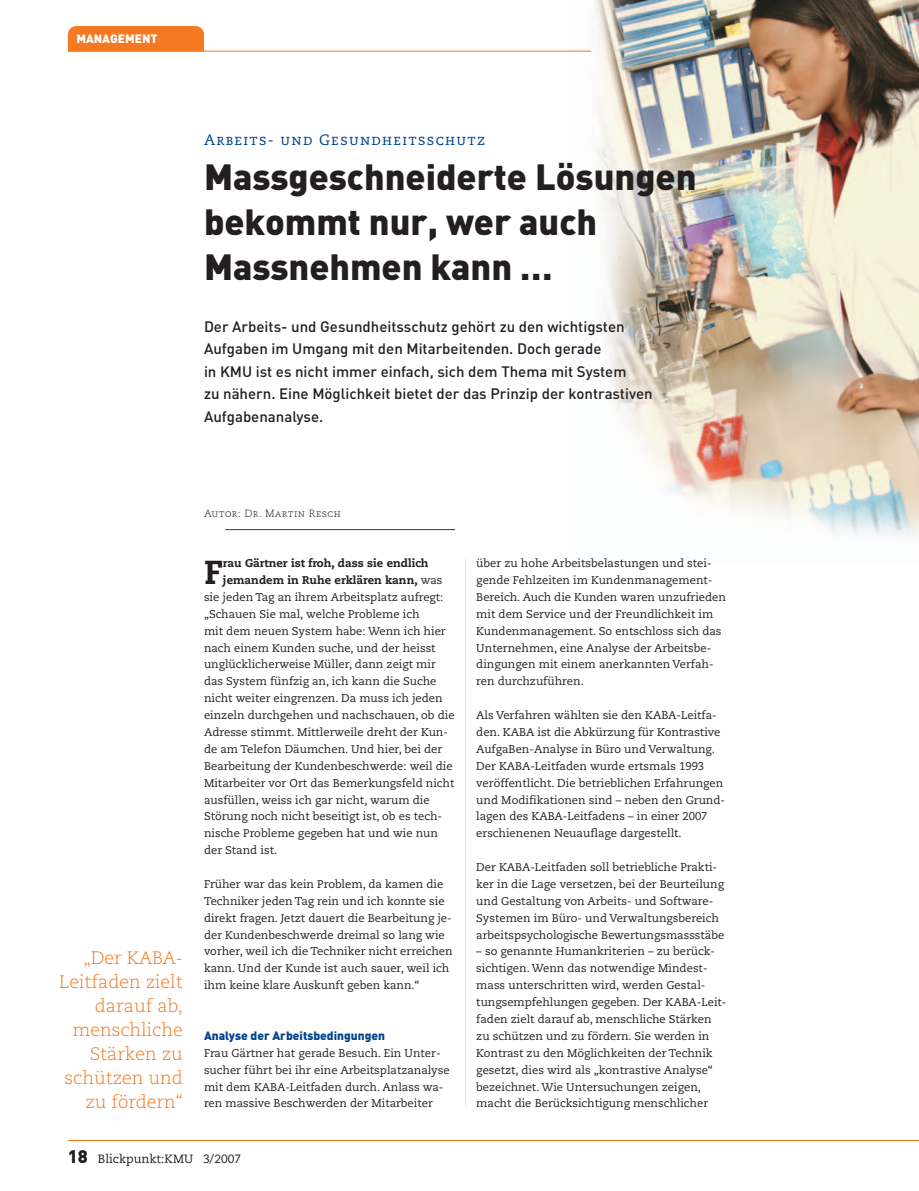
<style>
.page{position:relative;width:919px;height:1191px;background:#fff}
.page>*{position:absolute;margin:0;border:0;box-sizing:border-box;transform-origin:0 0}
.t1{font:900 36px/45px "DIN";color:#231f20}
.t2{font:800 33.15px "Caecilia";color:#231f20}
.t3{font:300 18px/24px "Caecilia";color:#f47921;text-align:right}
.t4{font:500 15px/22.5px "DIN";color:#231f20}
.t5{font:15px "Caecilia Roman SC";letter-spacing:.085em;color:#01448c}
.t6{font:900 12px "DIN";color:#01448c}
.t7{font:12px "Caecilia";color:#231f20}
.t8{font:900 12px "DIN";color:#fff}
.t9{font:11.25px/16.8px "Caecilia";color:#231f20}
.t10{font:800 11.25px "Caecilia";color:#231f20}
.t11{font:10.5px "Caecilia Light SC";letter-spacing:.04em;color:#231f20}
.s1{font-weight:400}
.s2{font-family:"DIN";font-weight:900;font-size:18px}
</style>
<div class="page">
<img style="left:569px;top:0;width:349px;height:537px">
<hr style="left:68px;top:51px;width:523px;height:1px;background:#f47921">
<hr style="left:68px;top:1140px;width:850px;height:1px;background:#f47921">
<svg style="left:68px;top:26px;width:136px;height:26px;background:#f47b24"></svg>
<hr style="left:465px;top:559px;width:1px;height:548px;background:#fddbbc">
<hr style="left:225px;top:529px;width:230px;height:1px;background:#01448c">
<p class="t8" style="left:76px;top:34px;width:83px">MANAGEMENT</p>
<p class="t5" style="left:204px;top:131px;width:282px">Arbeits- und Gesundheitsschutz</p>
<p class="t1" style="left:204px;top:158px;width:494px">Massgeschneiderte Lösungen bekommt nur, wer auch<br>Massnehmen kann …</p>
<p class="t4" style="left:204px;top:317px;width:450px">Der Arbeits- und Gesundheitsschutz gehört zu den wichtigsten Aufgaben im Umgang mit den Mitarbeitenden. Doch gerade<br>in KMU ist es nicht immer einfach, sich dem Thema mit System<br>zu nähern. Eine Möglichkeit bietet der das Prinzip der kontrastiven Aufgabenanalyse.</p>
<p class="t3" style="left:59px;top:946px;width:125px">„Der KABA-<br>Leitfaden zielt darauf ab, menschliche<br>Stärken zu schützen und zu fördern“</p>
<p class="t11" style="left:204px;top:507px;width:138px">Autor: Dr. Martin Resch</p>
<p class="t2" style="left:204px;top:558px;width:21px">F</p>
<p class="t10" style="left:223px;top:558px;width:207px">rau Gärtner ist froh, dass sie endlich</p>
<p class="t10" style="left:223px;top:575px;width:221px">jemandem in Ruhe erklären kann, <span class="s1">was</span></p>
<p class="t9" style="left:204px;top:589px;width:241px">sie jeden Tag an ihrem Arbeitsplatz aufregt:</p>
<p class="t9" style="left:204px;top:606px;width:217px">„Schauen Sie mal, welche Probleme ich</p>
<p class="t9" style="left:204px;top:623px;width:243px">mit dem neuen System habe: Wenn ich hier</p>
<p class="t9" style="left:204px;top:640px;width:233px">nach einem Kunden suche, und der heisst</p>
<p class="t9" style="left:204px;top:657px;width:233px">unglücklicherweise Müller, dann zeigt mir</p>
<p class="t9" style="left:204px;top:674px;width:234px">das System fünfzig an, ich kann die Suche</p>
<p class="t9" style="left:204px;top:691px;width:240px">nicht weiter eingrenzen. Da muss ich jeden</p>
<p class="t9" style="left:204px;top:707px;width:252px">einzeln durchgehen und nachschauen, ob die</p>
<p class="t9" style="left:204px;top:724px;width:245px">Adresse stimmt. Mittlerweile dreht der Kun-</p>
<p class="t9" style="left:204px;top:741px;width:240px">de am Telefon Däumchen. Und hier, bei der</p>
<p class="t9" style="left:204px;top:758px;width:250px">Bearbeitung der Kundenbeschwerde: weil die</p>
<p class="t9" style="left:204px;top:775px;width:252px">Mitarbeiter vor Ort das Bemerkungsfeld nicht</p>
<p class="t9" style="left:204px;top:792px;width:227px">ausfüllen, weiss ich gar nicht, warum die</p>
<p class="t9" style="left:204px;top:809px;width:240px">Störung noch nicht beseitigt ist, ob es tech-</p>
<p class="t9" style="left:204px;top:826px;width:235px">nische Probleme gegeben hat und wie nun</p>
<p class="t9" style="left:204px;top:842px;width:75px">der Stand ist.</p>
<p class="t9" style="left:204px;top:876px;width:250px">Früher war das kein Problem, da kamen die Techniker jeden Tag rein und ich konnte sie direkt fragen. Jetzt dauert die Bearbeitung je&shy;der Kundenbeschwerde dreimal so lang wie vorher, weil ich die Techniker nicht erreichen kann. Und der Kunde ist auch sauer, weil ich ihm keine klare Auskunft geben kann.“</p>
<p class="t6" style="left:204px;top:1031px;width:183px">Analyse der Arbeitsbedingungen</p>
<p class="t9" style="left:204px;top:1045px;width:247px">Frau Gärtner hat gerade Besuch. Ein Unter&shy;sucher führt bei ihr eine Arbeitsplatzanalyse mit dem KABA-Leitfaden durch. Anlass wa&shy;ren massive Beschwerden der Mitarbeiter</p>
<p class="t9" style="left:476px;top:556px;width:251px">über zu hohe Arbeitsbelastungen und stei&shy;gende Fehlzeiten im Kundenmanagement-Bereich. Auch die Kunden waren unzufrieden mit dem Service und der Freundlichkeit im Kundenmanagement. So entschloss sich das Unternehmen, eine Analyse der Arbeitsbe&shy;dingungen mit einem anerkannten Verfah&shy;ren durchzuführen.</p>
<p class="t9" style="left:476px;top:707px;width:250px">Als Verfahren wählten sie den KABA-Leitfa&shy;den. KABA ist die Abkürzung für Kontrastive AufgaBen-Analyse in Büro und Verwaltung.<br>Der KABA-Leitfaden wurde ertsmals 1993 veröffentlicht. Die betrieblichen Erfahrungen und Modifikationen sind – neben den Grund&shy;lagen des KABA-Leitfadens – in einer 2007 erschienenen Neuauflage dargestellt.</p>
<p class="t9" style="left:476px;top:859px;width:249px">Der KABA-Leitfaden soll betriebliche Prakti&shy;ker in die Lage versetzen, bei der Beurteilung und Gestaltung von Arbeits- und Software-Systemen im Büro- und Verwaltungsbereich arbeitspsychologische Bewertungsmassstäbe</p>
<p class="t9" style="left:476px;top:944px;width:252px">– so genannte Humankriterien – zu berück&shy;sichtigen. Wenn das notwendige Mindest&shy;mass unterschritten wird, werden Gestal&shy;tungsempfehlungen gegeben. Der KABA-Leit&shy;faden zielt darauf ab, menschliche Stärken zu schützen und zu fördern. Sie werden in Kontrast zu den Möglichkeiten der Technik gesetzt, dies wird als „kontrastive Analyse“ bezeichnet. Wie Untersuchungen zeigen, macht die Berücksichtigung menschlicher</p>
<p class="t7" style="left:68px;top:1153px;width:175px"><span class="s2">18</span> Blickpunkt:KMU 3/2007</p>
</div>
